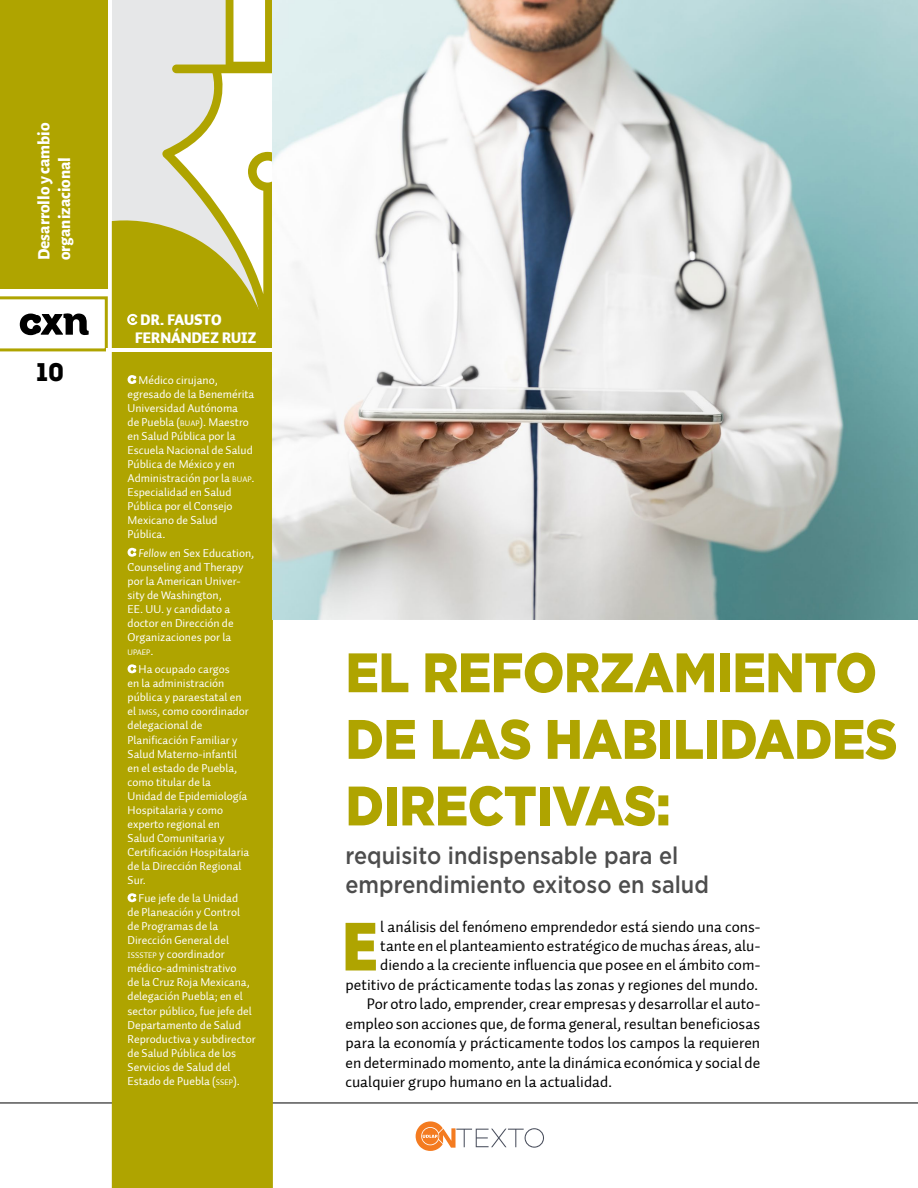
<style>
.page{position:relative;width:918px;height:1188px;background:#fff}
.page>*{position:absolute;margin:0;border:0;box-sizing:border-box;transform-origin:0 0}
.t1{font:68.1px "Intro";color:#afa400}
.t2{font:900 55.5px/66.6px "Gotham";letter-spacing:-.01em;color:#afa400;scale:.9 1}
.t3{font:25.5px "Intro";color:#000}
.t4{font:500 24px/28.8px "Gotham";color:#4d4d4d;scale:.9 1}
.t5{font:800 17.25px/20.7px "Alegreya Sans";color:#fff}
.t6{font:15.75px "Auto 1 Regular LF";color:#000}
.t7{font:900 15px/18px "Auto 2";color:#fff}
.t8{font:11.7px/14.1px "Auto 1 Regular LF";color:#fff}
.t9{font:8.25px "Auto 1 Regular LF";color:#fff}
.s1{font-size:8.25px}
.s2{font-family:"Auto 1 Italic LF"}
.s3{font-size:11.7px}
</style>
<div class="page">
<hr style="left:0;top:1103px;width:918px;height:1px;background:#000">
<svg style="left:416px;top:1121px;width:128px;height:30px"></svg>
<div style="left:0;top:0;width:108px;height:288px;background:#afa400"></div>
<svg style="left:0;top:296px;width:108px;height:55px"></svg>
<div style="left:113px;top:0;width:160px;height:848px;background:#e6e7e8"></div>
<div style="left:112px;top:203px;width:161px;height:985px;background:#afa400"></div>
<svg style="left:162px;top:0;width:111px;height:348px"></svg>
<hr style="left:106px;top:348px;width:167px;height:4px;background:#fff">
<svg style="left:127px;top:314px;width:11px;height:11px"></svg>
<svg style="left:128px;top:375px;width:8px;height:9px"></svg>
<svg style="left:128px;top:548px;width:8px;height:9px"></svg>
<svg style="left:128px;top:664px;width:8px;height:9px"></svg>
<svg style="left:128px;top:893px;width:8px;height:9px"></svg>
<img style="left:273px;top:0;width:645px;height:619px">
<h3 class="t5" style="left:32px;top:260px;width:139px;rotate:-90deg">Desarrollo y cambio organizacional</h3>
<h3 class="t3" style="left:37px;top:356px;width:29px">10</h3>
<p class="t7" style="left:135px;top:311px;width:123px;text-indent:5px">DR. FAUSTO<br>FERNÁNDEZ RUIZ</p>
<p class="t8" style="left:128px;top:373px;width:129px;text-indent:11px">Médico cirujano, egresado de la Benemérita<br>Universidad Autónoma<br>de Puebla (<span class="s1">BUAP</span>). Maestro en Salud Pública por la<br>Escuela Nacional de Salud<br>Pública de México y en<br>Administración por la <span class="s1">BUAP</span>.<br>Especialidad en Salud<br>Pública por el Consejo<br>Mexicano de Salud<br>Pública.</p>
<p class="t8" style="left:128px;top:546px;width:128px;text-indent:11px"><span class="s2">Fellow</span> en Sex Education,<br>Counseling and Therapy por la American Univer&shy;sity de Washington,<br>EE. UU. y candidato a doctor en Dirección de<br>Organizaciones por la</p>
<p class="t9" style="left:128px;top:647px;width:28px">UPAEP<span class="s3">.</span></p>
<p class="t8" style="left:128px;top:663px;width:123px;text-indent:11px">Ha ocupado cargos<br>en la administración pública y paraestatal en el <span class="s1">IMSS</span>, como coordinador delegacional de<br>Planificación Familiar y<br>Salud Materno-infantil en el estado de Puebla, como titular de la<br>Unidad de Epidemiología<br>Hospitalaria y como experto regional en<br>Salud Comunitaria y<br>Certificación Hospitalaria de la Dirección Regional<br>Sur.</p>
<p class="t8" style="left:128px;top:891px;width:130px;text-indent:11px">Fue jefe de la Unidad<br>de Planeación y Control<br>de Programas de la<br>Dirección General del<br><span class="s1">ISSSTEP</span> y coordinador médico-administrativo<br>de la Cruz Roja Mexicana, delegación Puebla; en el sector público, fue jefe del<br>Departamento de Salud<br>Reproductiva y subdirector de Salud Pública de los<br>Servicios de Salud del<br>Estado de Puebla (<span class="s1">SSEP</span>).</p>
<h2 class="t2" style="left:346px;top:638px;width:615px">EL REFORZAMIENTO<br>DE LAS HABILIDADES<br>DIRECTIVAS:</h2>
<h3 class="t4" style="left:346px;top:841px;width:405px">requisito indispensable para el emprendimiento exitoso en salud</h3>
<h1 class="t1" style="left:339px;top:906px;width:42px">E</h1>
<h3 class="t6" style="left:380px;top:916px;width:381px">l análisis del fenómeno emprendedor está siendo una cons-</h3>
<h3 class="t6" style="left:380px;top:936px;width:381px">tante en el planteamiento estratégico de muchas áreas, alu-</h3>
<h3 class="t6" style="left:380px;top:955px;width:381px">diendo a la creciente influencia que posee en el ámbito com-</h3>
<h3 class="t6" style="left:346px;top:975px;width:414px">petitivo de prácticamente todas las zonas y regiones del mundo.</h3>
<h3 class="t6" style="left:367px;top:994px;width:395px">Por otro lado, emprender, crear empresas y desarrollar el auto-</h3>
<h3 class="t6" style="left:346px;top:1014px;width:416px">empleo son acciones que, de forma general, resultan beneficiosas</h3>
<h3 class="t6" style="left:346px;top:1033px;width:416px">para la economía y prácticamente todos los campos la requieren</h3>
<h3 class="t6" style="left:346px;top:1053px;width:416px">en determinado momento, ante la dinámica económica y social de</h3>
<h3 class="t6" style="left:346px;top:1072px;width:268px">cualquier grupo humano en la actualidad.</h3>
</div>
